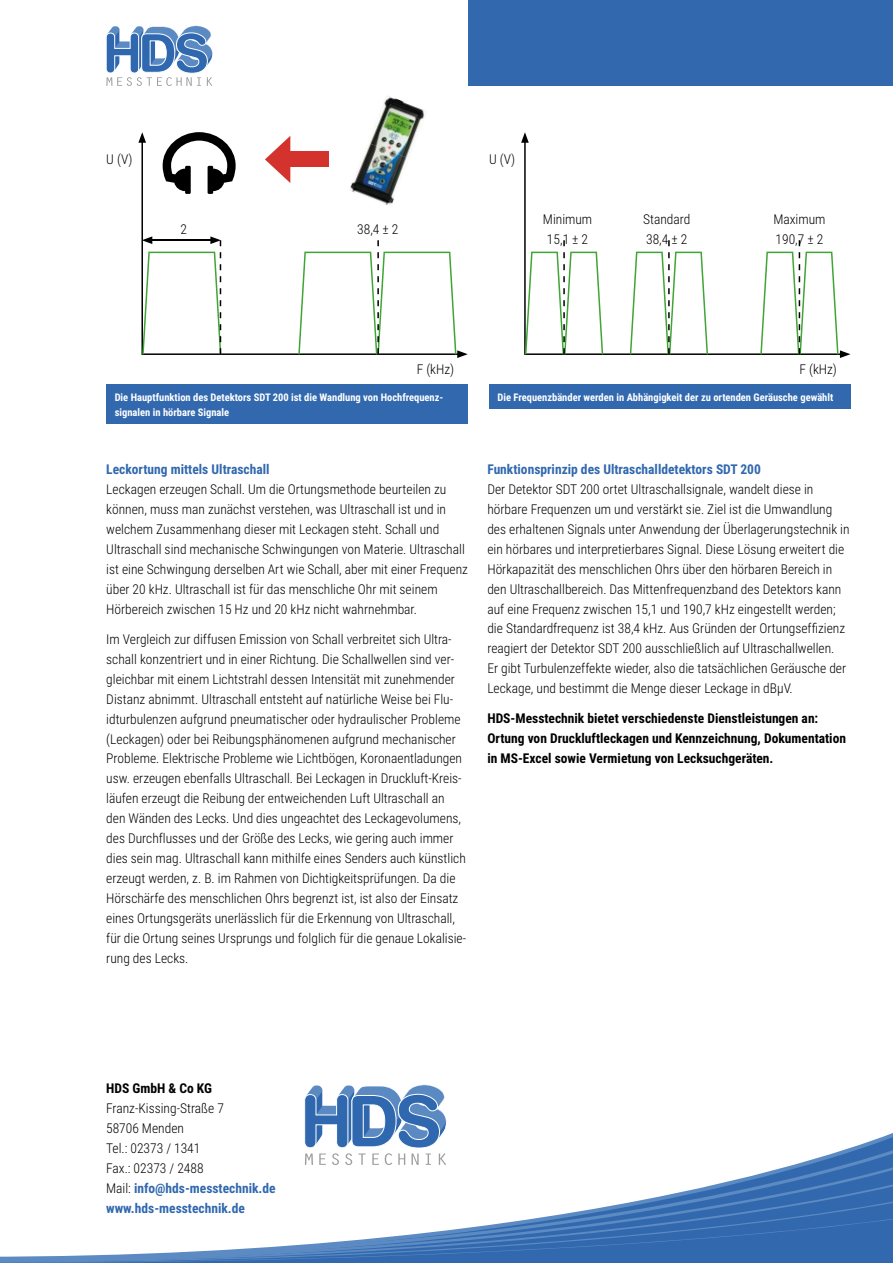
<style>
.page{position:relative;width:893px;height:1263px;background:#fff}
.page>*{position:absolute;margin:0;border:0;box-sizing:border-box;transform-origin:0 0}
.t1{font:300 13.5px/20px "Roboto Condensed";color:#000}
.t2{font:700 13.5px/20px "Roboto Condensed";color:#000}
.t3{font:700 13.5px "Roboto Condensed";color:#3168ae}
.t4{font:700 10.5px/15px "Roboto Condensed";color:#fff}
.s1{font-weight:700;color:#3168ae}
</style>
<div class="page">
<svg style="left:807px;top:1143px;width:86px;height:18px"></svg>
<svg style="left:739px;top:1161px;width:154px;height:18px;fill:#3168ae"></svg>
<svg style="left:653px;top:1179px;width:240px;height:19px;fill:#3168ae"></svg>
<svg style="left:551px;top:1198px;width:342px;height:18px;background:#5986be"></svg>
<svg style="left:0;top:1216px;width:893px;height:47px"></svg>
<div style="left:468px;top:0;width:425px;height:86px;background:#3168ae"></div>
<svg style="left:106px;top:26px;width:107px;height:60px"></svg>
<svg style="left:141px;top:140px;width:310px;height:215px"></svg>
<svg style="left:138px;top:132px;width:8px;height:11px"></svg>
<hr style="left:150px;top:239px;width:63px;height:2px;background:#000">
<svg style="left:142px;top:236px;width:10px;height:8px"></svg>
<svg style="left:142px;top:252px;width:79px;height:102px"></svg>
<svg style="left:210px;top:236px;width:11px;height:10px"></svg>
<svg style="left:298px;top:252px;width:170px;height:106px"></svg>
<svg style="left:377px;top:240px;width:2px;height:6px"></svg>
<img style="left:367px;top:95px;width:61px;height:64px">
<img style="left:349px;top:143px;width:60px;height:64px">
<div style="left:280px;top:152px;width:49px;height:15px;background:#d4322d"></div>
<svg style="left:265px;top:136px;width:25px;height:47px"></svg>
<svg style="left:524px;top:143px;width:309px;height:212px"></svg>
<svg style="left:521px;top:132px;width:8px;height:11px"></svg>
<svg style="left:525px;top:252px;width:78px;height:102px"></svg>
<svg style="left:563px;top:240px;width:2px;height:6px"></svg>
<svg style="left:630px;top:252px;width:78px;height:102px"></svg>
<svg style="left:668px;top:240px;width:2px;height:6px"></svg>
<svg style="left:760px;top:252px;width:90px;height:106px"></svg>
<div style="left:106px;top:384px;width:362px;height:40px;background:#3168ae"></div>
<div style="left:489px;top:384px;width:361px;height:25px;background:#3168ae"></div>
<svg style="left:304px;top:1085px;width:142px;height:80px"></svg>
<svg style="left:163px;top:140px;width:73px;height:54px"></svg>
<p class="t1" style="left:106px;top:149px;width:28px">U (V)</p>
<p class="t1" style="left:181px;top:219px;width:8px">2</p>
<p class="t1" style="left:357px;top:219px;width:43px">38,4 ± 2</p>
<p class="t1" style="left:489px;top:149px;width:28px">U (V)</p>
<p class="t1" style="left:543px;top:209px;width:51px;text-align:center">Minimum<br>15,1 ± 2</p>
<p class="t1" style="left:643px;top:209px;width:49px">Standard<br>38,4 ± 2</p>
<p class="t1" style="left:773px;top:209px;width:54px">Maximum<br>190,7 ± 2</p>
<p class="t1" style="left:417px;top:358px;width:39px">F (kHz)</p>
<p class="t1" style="left:799px;top:358px;width:39px">F (kHz)</p>
<p class="t4" style="left:115px;top:389px;width:330px">Die Hauptfunktion des Detektors SDT 200 ist die Wandlung von Hochfrequenz&shy;signalen in hörbare Signale</p>
<p class="t4" style="left:497px;top:389px;width:337px">Die Frequenzbänder werden in Abhängigkeit der zu ortenden Geräusche gewählt</p>
<p class="t3" style="left:106px;top:459px;width:165px">Leckortung mittels Ultraschall</p>
<p class="t1" style="left:106px;top:478px;width:363px">Leckagen erzeugen Schall. Um die Ortungsmethode beurteilen zu können, muss man zunächst verstehen, was Ultraschall ist und in welchem Zusammenhang dieser mit Leckagen steht. Schall und Ultraschall sind mechanische Schwingungen von Materie. Ultraschall ist eine Schwingung derselben Art wie Schall, aber mit einer Frequenz über 20 kHz. Ultraschall ist für das menschliche Ohr mit seinem Hörbereich zwischen 15 Hz und 20 kHz nicht wahrnehmbar.</p>
<p class="t1" style="left:106px;top:628px;width:361px">Im Vergleich zur diffusen Emission von Schall verbreitet sich Ultra&shy;schall konzentriert und in einer Richtung. Die Schallwellen sind ver&shy;gleichbar mit einem Lichtstrahl dessen Intensität mit zunehmender Distanz abnimmt. Ultraschall entsteht auf natürliche Weise bei Flu&shy;idturbulenzen aufgrund pneumatischer oder hydraulischer Probleme (Leckagen) oder bei Reibungsphänomenen aufgrund mechanischer Probleme. Elektrische Probleme wie Lichtbögen, Koronaentladungen usw. erzeugen ebenfalls Ultraschall. Bei Leckagen in Druckluft-Kreis&shy;läufen erzeugt die Reibung der entweichenden Luft Ultraschall an den Wänden des Lecks. Und dies ungeachtet des Leckagevolumens, des Durchflusses und der Größe des Lecks, wie gering auch immer dies sein mag. Ultraschall kann mithilfe eines Senders auch künstlich erzeugt werden, z. B. im Rahmen von Dichtigkeitsprüfungen. Da die Hörschärfe des menschlichen Ohrs begrenzt ist, ist also der Einsatz eines Ortungsgeräts unerlässlich für die Erkennung von Ultraschall, für die Ortung seines Ursprungs und folglich für die genaue Lokalisie&shy;rung des Lecks.</p>
<p class="t3" style="left:487px;top:459px;width:275px">Funktionsprinzip des Ultraschalldetektors SDT 200</p>
<p class="t1" style="left:487px;top:478px;width:364px">Der Detektor SDT 200 ortet Ultraschallsignale, wandelt diese in hörbare Frequenzen um und verstärkt sie. Ziel ist die Umwandlung des erhaltenen Signals unter Anwendung der Überlagerungstechnik in ein hörbares und interpretierbares Signal. Diese Lösung erweitert die Hörkapazität des menschlichen Ohrs über den hörbaren Bereich in den Ultraschallbereich. Das Mittenfrequenzband des Detektors kann auf eine Frequenz zwischen 15,1 und 190,7 kHz eingestellt werden; die Standardfrequenz ist 38,4 kHz. Aus Gründen der Ortungseffizienz reagiert der Detektor SDT 200 ausschließlich auf Ultraschallwellen.<br>Er gibt Turbulenzeffekte wieder, also die tatsächlichen Geräusche der Leckage, und bestimmt die Menge dieser Leckage in dBμV.</p>
<p class="t2" style="left:487px;top:708px;width:360px">HDS-Messtechnik bietet verschiedenste Dienstleistungen an:<br>Ortung von Druckluftleckagen und Kennzeichnung, Dokumentation in MS-Excel sowie Vermietung von Lecksuchgeräten.</p>
<p class="t2" style="left:106px;top:1078px;width:107px">HDS GmbH &amp; Co KG</p>
<p class="t1" style="left:106px;top:1098px;width:171px">Franz-Kissing-Straße 7<br>58706 Menden<br>Tel.: 02373 / 1341<br>Fax.: 02373 / 2488<br>Mail: <span class="s1">info@hds-messtechnik.de www.hds-messtechnik.de</span></p>
</div>
